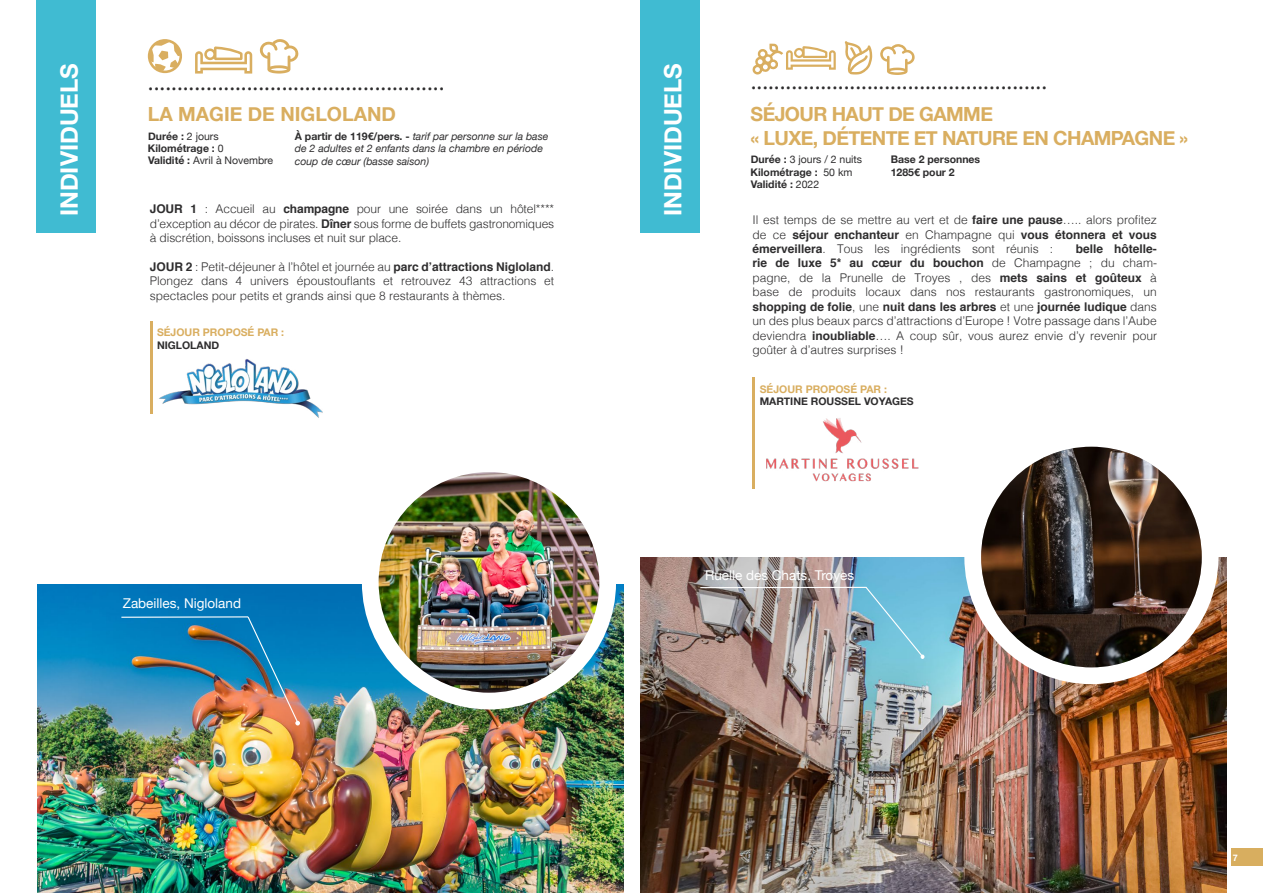
<style>
.page{position:relative;width:1263px;height:893px;background:#fff}
.page>*{position:absolute;margin:0;border:0;box-sizing:border-box;transform-origin:0 0}
.t1{font:25.5px "Minion Pro";color:#2e2d2e}
.t2{font:700 24px "Helvetica Neue";color:#fff}
.t3{font:700 19.5px/24px "Helvetica Neue";letter-spacing:-.03em;color:#d9ae60}
.t4{font:700 19.5px "Helvetica Neue";color:#d9ae60}
.t5{font:13.5px "Helvetica Neue";color:#fff}
.t6{font:300 12px/14.4px "Helvetica";color:#2e2d2e;text-align:justify}
.t7{font:700 10.5px/12.3px "Helvetica Neue";color:#2e2d2e}
.t8{font:italic 10.5px/12.6px "Helvetica Neue";color:#2e2d2e}
.t9{font:700 10.5px "Helvetica Neue";color:#d9ae60}
.t10{font:10.5px "Helvetica Neue";color:#2e2d2e}
.t11{font:700 9px "Helvetica Neue";color:#fff}
.s1{font-weight:400}
.s2{font-weight:700;font-style:normal}
.s3{font-weight:700}
</style>
<div class="page">
<div style="left:37px;top:0;width:59px;height:233px;background:#40bbd2"></div>
<div style="left:640px;top:0;width:59px;height:233px;background:#40bbd2"></div>
<img style="left:38px;top:584px;width:586px;height:309px">
<div style="left:362px;top:455px;width:254px;height:254px;background:#fff;border-radius:50%"></div>
<img style="left:379px;top:472px;width:220px;height:221px;border-radius:110px">
<svg style="left:260px;top:39px;width:38px;height:35px"></svg>
<svg style="left:195px;top:46px;width:57px;height:28px"></svg>
<hr style="left:121px;top:616px;width:127px;height:2px;background:#fff">
<img style="left:247px;top:615px;width:53px;height:110px">
<hr style="left:150px;top:321px;width:3px;height:93px;background:#d9ae60">
<svg style="left:148px;top:39px;width:34px;height:34px"></svg>
<img style="left:159px;top:359px;width:164px;height:59px">
<svg style="left:752px;top:44px;width:84px;height:31px"></svg>
<svg style="left:880px;top:44px;width:35px;height:31px"></svg>
<svg style="left:845px;top:41px;width:27px;height:34px"></svg>
<img style="left:640px;top:557px;width:586px;height:336px">
<div style="left:964px;top:430px;width:254px;height:254px;background:#fff;border-radius:50%"></div>
<img style="left:981px;top:447px;width:221px;height:220px;border-radius:110px">
<hr style="left:700px;top:587px;width:166px;height:1px;background:#fff">
<svg style="left:864px;top:586px;width:60px;height:73px"></svg>
<hr style="left:752px;top:378px;width:3px;height:111px;background:#d9ae60">
<img style="left:766px;top:418px;width:153px;height:64px">
<div style="left:1231px;top:848px;width:32px;height:17px;background:#d8ae5f"></div>
<h2 class="t2" style="left:51px;top:216px;width:154px;rotate:-90deg">INDIVIDUELS</h2>
<h2 class="t2" style="left:654px;top:216px;width:154px;rotate:-90deg">INDIVIDUELS</h2>
<h1 class="t1" style="left:148px;top:64px;width:298px">...................................................</h1>
<h3 class="t4" style="left:148px;top:99px;width:250px">LA MAGIE DE NIGLOLAND</h3>
<p class="t7" style="left:148px;top:130px;width:72px">Durée : <span class="s1">2 jours</span></p>
<p class="t8" style="left:295px;top:130px;width:255px"><span class="s2">À partir de 119€/pers. -</span> tarif par personne sur la base de 2 adultes et 2 enfants dans la chambre en période coup de cœur (basse saison)</p>
<p class="t7" style="left:148px;top:142px;width:127px">Kilométrage : <span class="s1">0<br></span>Validité : <span class="s1">Avril à Novembre</span></p>
<p class="t6" style="left:150px;top:201px;width:406px"><span class="s3">JOUR 1</span> : Accueil au <span class="s3">champagne</span> pour une soirée dans un hôtel**** d’exception au décor de pirates. <span class="s3">Dîner</span> sous forme de buffets gastronomiques à discrétion, boissons incluses et nuit sur place.</p>
<p class="t6" style="left:150px;top:259px;width:406px"><span class="s3">JOUR 2</span> : Petit-déjeuner à l’hôtel et journée au <span class="s3">parc d’attractions Nigloland</span>.<br>Plongez dans 4 univers époustouflants et retrouvez 43 attractions et spectacles pour petits et grands ainsi que 8 restaurants à thèmes.</p>
<p class="t9" style="left:157px;top:324px;width:129px">SÉJOUR PROPOSÉ PAR :</p>
<p class="t7" style="left:157px;top:339px;width:64px">NIGLOLAND</p>
<h1 class="t1" style="left:751px;top:64px;width:298px">...................................................</h1>
<h3 class="t3" style="left:751px;top:103px;width:439px">SÉJOUR HAUT DE GAMME<br>« LUXE, DÉTENTE ET NATURE EN CHAMPAGNE »</h3>
<p class="t10" style="left:751px;top:152px;width:113px"><span class="s3">Durée :</span> 3 jours / 2 nuits</p>
<p class="t7" style="left:891px;top:166px;width:66px">1285€ pour 2</p>
<p class="t7" style="left:891px;top:154px;width:91px">Base 2 personnes</p>
<p class="t7" style="left:751px;top:166px;width:103px">Kilométrage : <span class="s1">50 km<br></span>Validité : <span class="s1">2022</span></p>
<p class="t6" style="left:752px;top:212px;width:406px">Il est temps de se mettre au vert et de <span class="s3">faire une pause</span>….. alors profitez de ce <span class="s3">séjour enchanteur</span> en Champagne qui <span class="s3">vous étonnera et vous émerveillera</span>. Tous les ingrédients sont réunis :</p>
<p class="t6" style="left:752px;top:241px;width:406px;text-indent:323px"><span class="s3">belle hôtelle&shy;rie de luxe 5* au cœur du bouchon</span> de Champagne ; du cham&shy;pagne, de la Prunelle de Troyes , des <span class="s3">mets sains et goûteux</span> à base de produits locaux dans nos restaurants gastronomiques, un <span class="s3">shopping de folie</span>, une <span class="s3">nuit dans les arbres</span> et une <span class="s3">journée ludique</span> dans un des plus beaux parcs d’attractions d’Europe ! Votre passage dans l’Aube deviendra <span class="s3">inoubliable</span>…. A coup sûr, vous aurez envie d’y revenir pour goûter à d’autres surprises !</p>
<p class="t9" style="left:760px;top:381px;width:129px">SÉJOUR PROPOSÉ PAR :</p>
<p class="t7" style="left:760px;top:396px;width:156px">MARTINE ROUSSEL VOYAGES</p>
<p class="t5" style="left:123px;top:593px;width:120px">Zabeilles, Nigloland</p>
<p class="t5" style="left:705px;top:566px;width:151px">Ruelle des Chats, Troyes</p>
<p class="t11" style="left:1233px;top:851px;width:7px">7</p>
</div>
